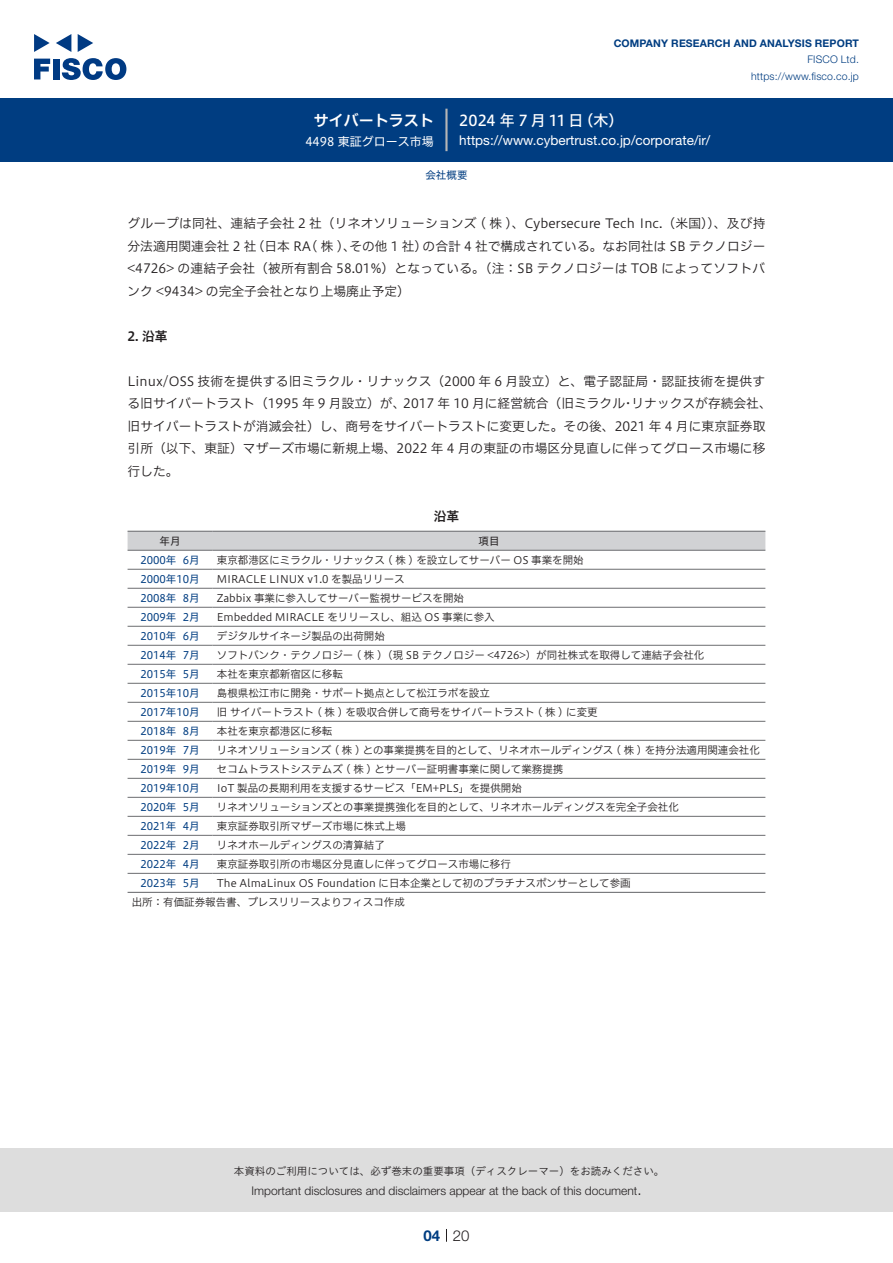
<style>
.page{position:relative;width:893px;height:1263px;background:#fff}
.page>*{position:absolute;margin:0;border:0;box-sizing:border-box;transform-origin:0 0}
.t1{font:15px "Hiragino UD Sans F Std N W5";color:#fff}
.t2{font:15px "Hiragino UD Sans F Std N W6";color:#fff}
.t3{font:300 15px "Helvetica Neue LT Std";color:#231f20}
.t4{font:700 15px "Helvetica Neue LT Std";color:#003d81}
.t5{font:13.5px "Helvetica Neue LT Std";color:#fff}
.本文{font:12.75px/22.5px "Hiragino UD Sans F Std N W3";letter-spacing:.005em;color:#231f20}
.小タイトル{font:12.75px "Hiragino UD Sans F Std N W6";color:#231f20}
.チャートタイトル{font:12.75px "Hiragino UD Sans F Std N W6";color:#231f20}
.t6{font:300 12px "Helvetica Neue LT Std";color:#231f20}
.t7{font:12px "Hiragino UD Sans F Std N W4";color:#fff}
.表組み基本スタイル{font:10.5px "Hiragino UD Sans F Std N W3";color:#231f20}
.表左{font:10.5px "Hiragino UD Sans F Std N W4";color:#003d81}
.t8{font:10.5px "Hiragino UD Sans Std W3";color:#231f20}
.t9{font:700 10.5px "Helvetica Neue LT Std";letter-spacing:.015em;color:#003d81}
.t10{font:300 10.5px/16.5px "Helvetica Neue LT Std";letter-spacing:.015em;color:#003d81;text-align:right}
.ヘッダー{font:10.5px "Hiragino UD Sans F Std N W4";color:#003d81}
.表上{font:10.5px "Hiragino UD Sans F Std N W4";color:#231f20}
</style>
<div class="page">
<div style="left:0;top:1148px;width:893px;height:64px;background:#ddd"></div>
<svg style="left:34px;top:59px;width:16px;height:20px"></svg>
<div style="left:53px;top:59px;width:6px;height:20px;background:#003a83"></div>
<svg style="left:62px;top:58px;width:64px;height:22px"></svg>
<svg style="left:34px;top:34px;width:16px;height:18px"></svg>
<svg style="left:78px;top:34px;width:15px;height:18px"></svg>
<svg style="left:56px;top:34px;width:15px;height:18px"></svg>
<div style="left:0;top:98px;width:893px;height:64px;background:#003d81"></div>
<hr style="left:445px;top:109px;width:3px;height:42px;background:#b5b5b6">
<svg style="left:446px;top:1229px;width:1px;height:13px"></svg>
<div style="left:128px;top:532px;width:637px;height:18px;background:#d1d2d4"></div>
<hr style="left:128px;top:550px;width:85px;height:1px;background:#6c6d70">
<hr style="left:213px;top:550px;width:552px;height:1px;background:#6c6d70">
<hr style="left:128px;top:569px;width:85px;height:1px;background:#6c6d70">
<hr style="left:213px;top:569px;width:552px;height:1px;background:#6c6d70">
<hr style="left:128px;top:588px;width:85px;height:1px;background:#6c6d70">
<hr style="left:213px;top:588px;width:552px;height:1px;background:#6c6d70">
<hr style="left:128px;top:607px;width:85px;height:1px;background:#6c6d70">
<hr style="left:213px;top:607px;width:552px;height:1px;background:#6c6d70">
<hr style="left:128px;top:626px;width:85px;height:1px;background:#6c6d70">
<hr style="left:213px;top:626px;width:552px;height:1px;background:#6c6d70">
<hr style="left:128px;top:645px;width:85px;height:1px;background:#6c6d70">
<hr style="left:213px;top:645px;width:552px;height:1px;background:#6c6d70">
<hr style="left:128px;top:664px;width:85px;height:1px;background:#6c6d70">
<hr style="left:213px;top:664px;width:552px;height:1px;background:#6c6d70">
<hr style="left:128px;top:683px;width:85px;height:1px;background:#6c6d70">
<hr style="left:213px;top:683px;width:552px;height:1px;background:#6c6d70">
<hr style="left:128px;top:702px;width:85px;height:1px;background:#6c6d70">
<hr style="left:213px;top:702px;width:552px;height:1px;background:#6c6d70">
<hr style="left:128px;top:721px;width:85px;height:1px;background:#6c6d70">
<hr style="left:213px;top:721px;width:552px;height:1px;background:#6c6d70">
<hr style="left:128px;top:740px;width:85px;height:1px;background:#6c6d70">
<hr style="left:213px;top:740px;width:552px;height:1px;background:#6c6d70">
<hr style="left:128px;top:759px;width:85px;height:1px;background:#6c6d70">
<hr style="left:213px;top:759px;width:552px;height:1px;background:#6c6d70">
<hr style="left:128px;top:778px;width:85px;height:1px;background:#6c6d70">
<hr style="left:213px;top:778px;width:552px;height:1px;background:#6c6d70">
<hr style="left:128px;top:797px;width:85px;height:1px;background:#6c6d70">
<hr style="left:213px;top:797px;width:552px;height:1px;background:#6c6d70">
<hr style="left:128px;top:816px;width:85px;height:1px;background:#6c6d70">
<hr style="left:213px;top:816px;width:552px;height:1px;background:#6c6d70">
<hr style="left:128px;top:835px;width:85px;height:1px;background:#6c6d70">
<hr style="left:213px;top:835px;width:552px;height:1px;background:#6c6d70">
<hr style="left:128px;top:854px;width:85px;height:1px;background:#6c6d70">
<hr style="left:213px;top:854px;width:552px;height:1px;background:#6c6d70">
<hr style="left:128px;top:873px;width:85px;height:1px;background:#6c6d70">
<hr style="left:213px;top:873px;width:552px;height:1px;background:#6c6d70">
<hr style="left:128px;top:531px;width:85px;height:1px;background:#6c6d70">
<hr style="left:213px;top:531px;width:552px;height:1px;background:#6c6d70">
<hr style="left:128px;top:892px;width:85px;height:1px;background:#6c6d70">
<hr style="left:213px;top:892px;width:552px;height:1px;background:#6c6d70">
<h1 class="t2" style="left:314px;top:109px;width:122px">サイバートラスト</h1>
<p class="t7" style="left:305px;top:132px;width:130px">4498 東証グロース市場</p>
<p class="t9" style="left:614px;top:37px;width:247px">COMPANY RESEARCH AND ANALYSIS REPORT</p>
<p class="t10" style="left:751px;top:51px;width:109px">FISCO Ltd. https://www.fisco.co j p.</p>
<h1 class="t1" style="left:459px;top:109px;width:126px">2024 年 7 月 11 日</h1>
<h1 class="t1" style="left:579px;top:109px;width:46px">（木(</h1>
<p class="t5" style="left:459px;top:132px;width:253px">https://www.cybertrust.co j p. /corporate /i r/</p>
<p class="ヘッダー" style="left:425px;top:167px;width:43px">会社概要</p>
<p class="本文" style="left:128px;top:211px;width:639px;text-align:right">グループは同社、連結子会社 2 社（リネオソリューションズ ( 株 )、Cybersecure Tech Inc （. 米国））、及び持の合計 4 社で構成されている。なお同社は SB テクノロジー</p>
<p class="本文" style="left:252px;top:234px;width:105px">（日本 RA( 株 )、</p>
<p class="本文" style="left:349px;top:234px;width:79px">その他 1 社）</p>
<p class="本文" style="left:128px;top:234px;width:639px">分法適用関連会社 2 社<br>&lt;4726&gt; の連結子会社（被所有割合 58.01%）となっている。（注：SB テクノロジーは TOB によってソフトバンク &lt;9434&gt; の完全子会社となり上場廃止予定(</p>
<p class="小タイトル" style="left:128px;top:326px;width:42px">2. 沿革</p>
<p class="本文" style="left:631px;top:369px;width:142px;text-indent:-504px">Linux/OSS 技術を提供する旧ミラクル・リナックス（2000 年 6 月設立）と、電子認証局・認証技術を提供すリナックスが存続会社、</p>
<p class="本文" style="left:128px;top:391px;width:639px">る旧サイバートラスト（1995 年 9 月設立）が、<br>旧サイバートラストが消滅会社）し、商号をサイバートラストに変更した。その後、2021 年 4 月に東京証券取引所（以下、東証）マザーズ市場に新規上場、2022 年 4 月の東証の市場区分見直しに伴ってグロース市場に移行した。</p>
<p class="チャートタイトル" style="left:434px;top:506px;width:27px">沿革</p>
<p class="表上" style="left:478px;top:533px;width:22px">項目</p>
<p class="本文" style="left:403px;top:391px;width:223px">2017 年 10 月に経営統合（旧ミラクル</p>
<p class="本文" style="left:622px;top:391px;width:14px">・</p>
<p class="表上" style="left:160px;top:533px;width:22px">年月</p>
<p class="表左" style="left:140px;top:552px;width:38px">2000年</p>
<p class="表左" style="left:183px;top:552px;width:18px">6月</p>
<p class="表組み基本スタイル" style="left:217px;top:552px;width:368px">東京都港区にミラクル・リナックス ( 株 ) を設立してサーバー OS 事業を開始</p>
<p class="表左" style="left:140px;top:571px;width:61px">2000年10月</p>
<p class="表組み基本スタイル" style="left:217px;top:571px;width:189px">MIRACLE LINUX v1.0 を製品リリース</p>
<p class="表左" style="left:140px;top:590px;width:38px">2008年</p>
<p class="表左" style="left:183px;top:590px;width:18px">8月</p>
<p class="表組み基本スタイル" style="left:217px;top:590px;width:249px">Zabbix 事業に参入してサーバー監視サービスを開始</p>
<p class="表左" style="left:140px;top:609px;width:38px">2009年</p>
<p class="表左" style="left:183px;top:609px;width:18px">2月</p>
<p class="表組み基本スタイル" style="left:217px;top:609px;width:279px">Embedded MIRACLE をリリースし、組込 OS 事業に参入</p>
<p class="表左" style="left:140px;top:628px;width:38px">2010年</p>
<p class="表左" style="left:183px;top:628px;width:18px">6月</p>
<p class="表組み基本スタイル" style="left:217px;top:628px;width:169px">デジタルサイネージ製品の出荷開始</p>
<p class="表左" style="left:140px;top:647px;width:38px">2014年</p>
<p class="表左" style="left:183px;top:647px;width:18px">7月</p>
<p class="表組み基本スタイル" style="left:217px;top:647px;width:489px">ソフトバンク・テクノロジー ( 株 )（現 SB テクノロジー &lt;4726&gt;）が同社株式を取得して連結子会社化</p>
<p class="表左" style="left:140px;top:666px;width:38px">2015年</p>
<p class="表左" style="left:183px;top:666px;width:18px">5月</p>
<p class="表組み基本スタイル" style="left:217px;top:666px;width:127px">本社を東京都新宿区に移転</p>
<p class="表左" style="left:140px;top:685px;width:61px">2015年10月</p>
<p class="表組み基本スタイル" style="left:217px;top:685px;width:274px">島根県松江市に開発・サポート拠点として松江ラボを設立</p>
<p class="表左" style="left:140px;top:704px;width:61px">2017年10月</p>
<p class="表組み基本スタイル" style="left:217px;top:704px;width:382px">旧サイバートラスト ( 株 ) を吸収合併して商号をサイバートラスト ( 株 ) に変更</p>
<p class="表左" style="left:140px;top:723px;width:38px">2018年</p>
<p class="表左" style="left:183px;top:723px;width:18px">8月</p>
<p class="表組み基本スタイル" style="left:217px;top:723px;width:117px">本社を東京都港区に移転</p>
<p class="表左" style="left:140px;top:742px;width:38px">2019年</p>
<p class="表左" style="left:183px;top:742px;width:18px">7月</p>
<p class="表組み基本スタイル" style="left:217px;top:742px;width:545px">リネオソリューションズ ( 株 ) との事業提携を目的として、リネオホールディングス ( 株 ) を持分法適用関連会社化</p>
<p class="表左" style="left:140px;top:761px;width:38px">2019年</p>
<p class="表左" style="left:183px;top:761px;width:18px">9月</p>
<p class="表組み基本スタイル" style="left:217px;top:761px;width:348px">セコムトラストシステムズ ( 株 ) とサーバー証明書事業に関して業務提携</p>
<p class="表左" style="left:140px;top:780px;width:61px">2019年10月</p>
<p class="表組み基本スタイル" style="left:217px;top:780px;width:307px">IoT 製品の長期利用を支援するサービス「EM+PLS」を提供開始</p>
<p class="表左" style="left:140px;top:799px;width:38px">2020年</p>
<p class="表左" style="left:183px;top:799px;width:18px">5月</p>
<p class="表組み基本スタイル" style="left:217px;top:799px;width:463px">リネオソリューションズとの事業提携強化を目的として、リネオホールディングスを完全子会社化</p>
<p class="表左" style="left:140px;top:818px;width:38px">2021年</p>
<p class="表左" style="left:183px;top:818px;width:18px">4月</p>
<p class="表組み基本スタイル" style="left:217px;top:818px;width:190px">東京証券取引所マザーズ市場に株式上場</p>
<p class="表左" style="left:140px;top:837px;width:38px">2022年</p>
<p class="表左" style="left:183px;top:837px;width:18px">2月</p>
<p class="表組み基本スタイル" style="left:217px;top:837px;width:169px">リネオホールディングスの清算結了</p>
<p class="表左" style="left:140px;top:856px;width:38px">2022年</p>
<p class="表左" style="left:183px;top:856px;width:18px">4月</p>
<p class="表組み基本スタイル" style="left:217px;top:856px;width:295px">東京証券取引所の市場区分見直しに伴ってグロース市場に移行</p>
<p class="表組み基本スタイル" style="left:217px;top:875px;width:415px">The AlmaLinux OS Foundation に日本企業として初のプラチナスポンサーとして参画</p>
<p class="表左" style="left:140px;top:875px;width:38px">2023年</p>
<p class="表組み基本スタイル" style="left:132px;top:894px;width:274px">出所：有価証券報告書、プレスリリースよりフィスコ作成</p>
<p class="表左" style="left:183px;top:875px;width:18px">5月</p>
<p class="t8" style="left:234px;top:1163px;width:432px">本資料のご利用については、必ず巻末の重要事項（ディスクレーマー）をお読みください。</p>
<h1 class="t3" style="left:637px;top:1180px;width:6px">.</h1>
<p class="t6" style="left:251px;top:1183px;width:387px">Important disclosures and disclaimers appear at the back of this document</p>
<h1 class="t4" style="left:423px;top:1226px;width:18px">04</h1>
<h1 class="t3" style="left:453px;top:1226px;width:18px">20</h1>
</div>
